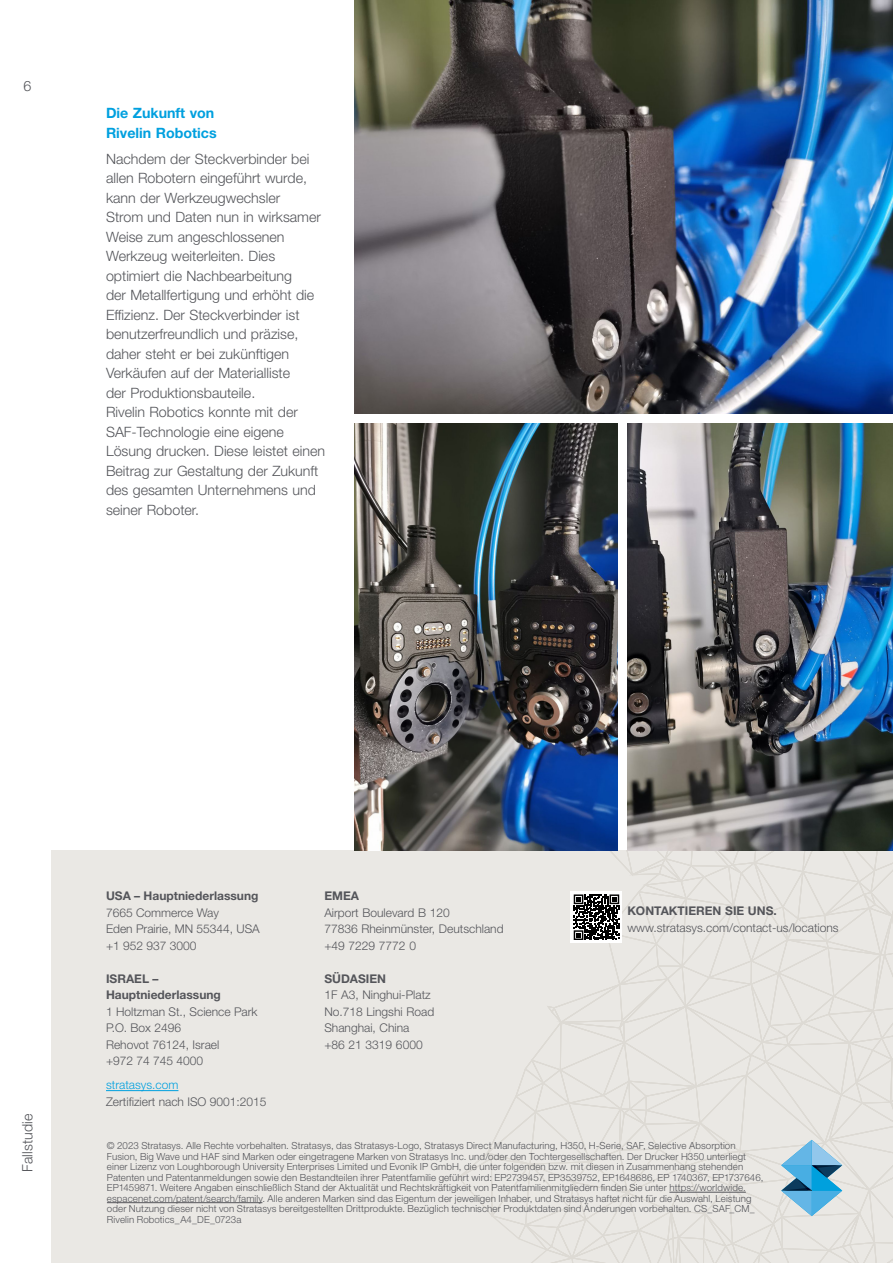
<style>
.page{position:relative;width:893px;height:1263px;background:#fff}
.page>*{position:absolute;margin:0;border:0;box-sizing:border-box;transform-origin:0 0}
.t1{font:300 14.25px/19.5px "Helvetica Neue LT Std";color:#54555a}
.t2{font:700 14.25px/19.5px "Helvetica Neue LT Std";color:#00a0df}
.t3{font:300 12px/16.5px "Helvetica Neue LT Std";color:#54555a}
.t4{font:700 12px/16.5px "Helvetica Neue LT Std";color:#54555a}
.t5{font:300 12px "Helvetica Neue LT Std";color:#00a0df}
.t6{font:300 9.75px/10.5px "Helvetica Neue LT Std";letter-spacing:.01em;color:#54555a}
</style>
<div class="page">
<div style="left:51px;top:851px;width:842px;height:412px;background:#eae8e4"></div>
<hr style="left:106px;top:1090px;width:72px;height:1px;background:#00a0df">
<svg style="left:458px;top:851px;width:435px;height:412px"></svg>
<hr style="left:669px;top:1192px;width:77px;height:1px;background:#54555a">
<hr style="left:107px;top:1202px;width:155px;height:1px;background:#54555a">
<img style="left:628px;top:424px;width:265px;height:427px">
<img style="left:354px;top:424px;width:263px;height:427px">
<img style="left:354px;top:0;width:539px;height:413px">
<h1 class="t1" style="left:24px;top:76px;width:9px">6</h1>
<h1 class="t2" style="left:106px;top:103px;width:112px">Die Zukunft von<br>Rivelin Robotics</h1>
<p class="t1" style="left:106px;top:149px;width:221px">Nachdem der Steckverbinder bei allen Robotern eingeführt wurde, kann der Werkzeugwechsler<br>Strom und Daten nun in wirksamer<br>Weise zum angeschlossenen<br>Werkzeug weiterleiten. Dies optimiert die Nachbearbeitung<br>der Metallfertigung und erhöht die<br>Effizienz. Der Steckverbinder ist benutzerfreundlich und präzise, daher steht er bei zukünftigen<br>Verkäufen auf der Materialliste<br>der Produktionsbauteile.<br>Rivelin Robotics konnte mit der<br>SAF-Technologie eine eigene<br>Lösung drucken. Diese leistet einen<br>Beitrag zur Gestaltung der Zukunft des gesamten Unternehmens und seiner Roboter.</p>
<h1 class="t1" style="left:18px;top:1171px;width:59px;rotate:-90deg">Fallstudie</h1>
<p class="t4" style="left:106px;top:887px;width:154px">USA – Hauptniederlassung</p>
<p class="t3" style="left:106px;top:904px;width:155px">7665 Commerce Way<br>Eden Prairie, MN 55344, USA +1 952 937 3000</p>
<p class="t4" style="left:106px;top:970px;width:116px">ISRAEL –<br>Hauptniederlassung</p>
<p class="t3" style="left:106px;top:1003px;width:153px">1 Holtzman St., Science Park<br>P.O. Box 2496<br>Rehovot 76124, Israel<br>+972 74 745 4000</p>
<p class="t5" style="left:106px;top:1078px;width:74px">stratasys.com</p>
<p class="t3" style="left:106px;top:1093px;width:162px">Zertifiziert nach ISO 9001:2015</p>
<p class="t4" style="left:324px;top:887px;width:36px">EMEA</p>
<p class="t3" style="left:324px;top:904px;width:181px">Airport Boulevard B 120<br>77836 Rheinmünster, Deutschland +49 7229 7772 0</p>
<p class="t4" style="left:324px;top:970px;width:63px">SÜDASIEN</p>
<p class="t3" style="left:324px;top:986px;width:111px">1F A3, Ninghui-Platz<br>No.718 Lingshi Road<br>Shanghai, China<br>+86 21 3319 6000</p>
<p class="t4" style="left:627px;top:902px;width:151px">KONTAKTIEREN SIE UNS.</p>
<p class="t3" style="left:627px;top:919px;width:213px">www.stratasys.com/contact-us/locations</p>
<p class="t6" style="left:107px;top:1140px;width:658px">© 2023 Stratasys. Alle Rechte vorbehalten. Stratasys, das Stratasys-Logo, Stratasys Direct Manufacturing, H350, H-Serie, SAF, Selective Absorption Fusion, Big Wave und HAF sind Marken oder eingetragene Marken von Stratasys Inc. und/oder den Tochtergesellschaften. Der Drucker H350 unterliegt einer Lizenz von Loughborough University Enterprises Limited und Evonik IP GmbH, die unter folgenden bzw. mit diesen in Zusammenhang stehenden Patenten und Patentanmeldungen sowie den Bestandteilen ihrer Patentfamilie geführt wird: EP2739457, EP3539752, EP1648686, EP 1740367, EP1737646, EP1459871. Weitere Angaben einschließlich Stand der Aktualität und Rechtskräftigkeit von Patentfamilienmitgliedern finden Sie unter https://worldwide. espacenet.com/patent/search/family. Alle anderen Marken sind das Eigentum der jeweiligen Inhaber, und Stratasys haftet nicht für die Auswahl, Leistung oder Nutzung dieser nicht von Stratasys bereitgestellten Drittprodukte. Bezüglich technischer Produktdaten sind Änderungen vorbehalten. CS_SAF_CM_ Rivelin Robotics_A4_DE_0723a</p>
</div>
